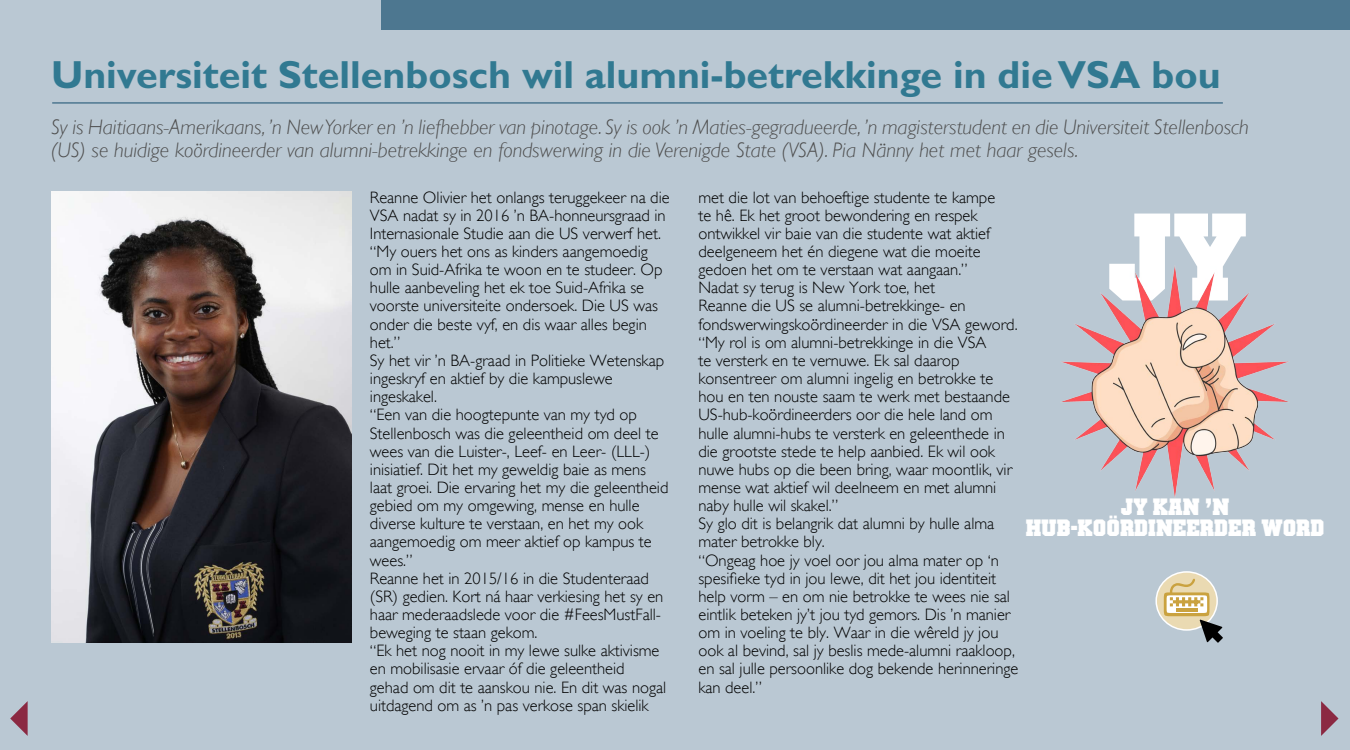
<style>
.page{position:relative;width:1350px;height:750px;background:#bac8d3}
.page>*{position:absolute;margin:0;border:0;box-sizing:border-box;transform-origin:0 0}
.t1{font:700 39.3px "Gill Sans Std";color:#317991}
.t2{font:700 22.5px/21px "Team";color:#fff;text-align:center}
.t3{font:italic 300 21px/23.1px "Gill Sans";color:#4d4d4d}
.t4{font:300 16.5px/18.1px "Gill Sans";color:#000}
</style>
<div class="page">
<div style="left:382px;top:0;width:968px;height:30px;background:#4d7790"></div>
<hr style="left:52px;top:102px;width:1171px;height:2px;background:#4d7790">
<svg style="left:1156px;top:572px;width:61px;height:58px"></svg>
<div style="left:1155px;top:571px;width:63px;height:60px;border:2px solid #fff;border-radius:50%"></div>
<svg style="left:1164px;top:579px;width:59px;height:64px"></svg>
<svg style="left:1321px;top:701px;width:18px;height:35px"></svg>
<svg style="left:10px;top:701px;width:18px;height:35px"></svg>
<img style="left:51px;top:192px;width:301px;height:451px">
<svg style="left:1134px;top:214px;width:112px;height:49px"></svg>
<img style="left:1061px;top:263px;width:228px;height:235px">
<h1 class="t1" style="left:51px;top:52px;width:1171px">Universiteit Stellenbosch wil alumni-betrekkinge in die VSA bou</h1>
<p class="t3" style="left:51px;top:115px;width:1199px">Sy is Haitiaans-Amerikaans, ’n New Yorker en ’n liefhebber van pinotage. Sy is ook ’n Maties-gegradueerde, ’n magisterstudent en die Universiteit Stellenbosch (US) se huidige koördineerder van alumni-betrekkinge en fondswerwing in die Verenigde State (VSA). Pia Nänny het met haar gesels.</p>
<p class="t4" style="left:370px;top:188px;width:301px">Reanne Olivier het onlangs teruggekeer na die VSA nadat sy in 2016 ’n BA-honneursgraad in Internasionale Studie aan die US verwerf het. “My ouers het ons as kinders aangemoedig om in Suid-Afrika te woon en te studeer. Op hulle aanbeveling het ek toe Suid-Afrika se voorste universiteite ondersoek. Die US was onder die beste vyf, en dis waar alles begin het.”<br>Sy het vir ’n BA-graad in Politieke Wetenskap ingeskryf en aktief by die kampuslewe ingeskakel.<br>“Een van die hoogtepunte van my tyd op Stellenbosch was die geleentheid om deel te wees van die Luister-, Leef- en Leer- (LLL-) inisiatief. Dit het my geweldig baie as mens laat groei. Die ervaring het my die geleentheid gebied om my omgewing, mense en hulle diverse kulture te verstaan, en het my ook aangemoedig om meer aktief op kampus te wees.”<br>Reanne het in 2015/16 in die Studenteraad (SR) gedien. Kort ná haar verkiesing het sy en haar mederaadslede voor die #FeesMustFall&shy;beweging te staan gekom.<br>“Ek het nog nooit in my lewe sulke aktivisme en mobilisasie ervaar óf die geleentheid<br>gehad om dit te aanskou nie. En dit was nogal uitdagend om as ’n pas verkose span skielik</p>
<p class="t4" style="left:698px;top:188px;width:321px">met die lot van behoeftige studente te kampe<br>te hê. Ek het groot bewondering en respek ontwikkel vir baie van die studente wat aktief deelgeneem het én diegene wat die moeite gedoen het om te verstaan wat aangaan.”<br>Nadat sy terug is New York toe, het<br>Reanne die US se alumni-betrekkinge- en fondswerwingskoördineerder in die VSA geword. “My rol is om alumni-betrekkinge in die VSA<br>te versterk en te vernuwe. Ek sal daarop konsentreer om alumni ingelig en betrokke te hou en ten nouste saam te werk met bestaande US-hub-koördineerders oor die hele land om hulle alumni-hubs te versterk en geleenthede in die grootste stede te help aanbied. Ek wil ook nuwe hubs op die been bring, waar moontlik, vir mense wat aktief wil deelneem en met alumni naby hulle wil skakel.”<br>Sy glo dit is belangrik dat alumni by hulle alma mater betrokke bly.<br>“Ongeag hoe jy voel oor jou alma mater op ‘n spesifieke tyd in jou lewe, dit het jou identiteit help vorm – en om nie betrokke te wees nie sal eintlik beteken jy’t jou tyd gemors. Dis ’n manier om in voeling te bly. Waar in die wêreld jy jou ook al bevind, sal jy beslis mede-alumni raakloop, en sal julle persoonlike dog bekende herinneringe kan deel.”</p>
<h2 class="t2" style="left:1026px;top:496px;width:300px">JY KAN ’N<br>HUB-KOÖRDINEERDER WORD</h2>
</div>
